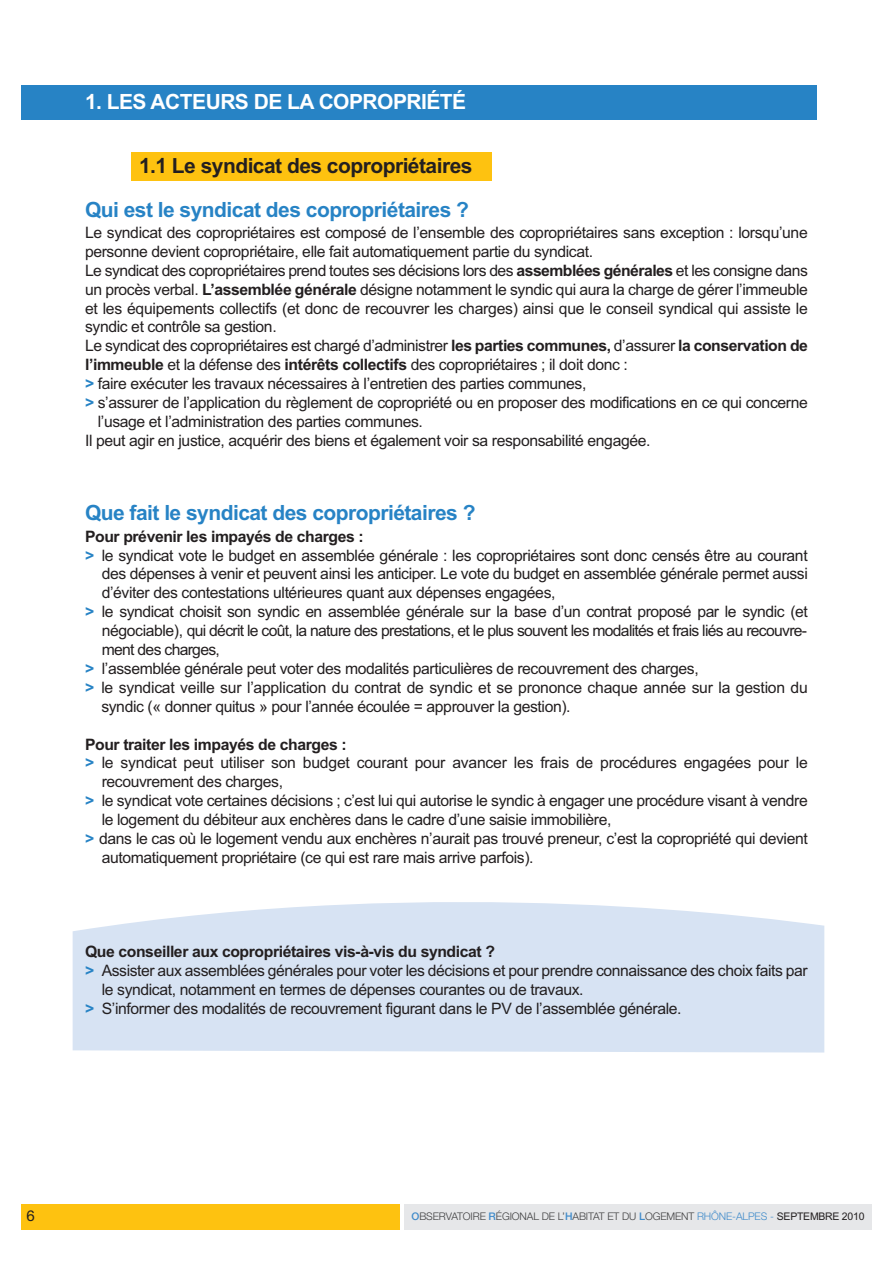
<style>
.page{position:relative;width:893px;height:1263px;background:#fff}
.page>*{position:absolute;margin:0;border:0;box-sizing:border-box;transform-origin:0 0}
.t1{font:700 21px "Arial";letter-spacing:-.025em;color:#2783c5}
.t2{font:700 21px "Arial";letter-spacing:-.025em;color:#231f20}
.t3{font:700 21px "Arial";letter-spacing:-.025em;color:#fff}
.t4{font:15.75px "Arial";letter-spacing:-.025em;color:#231f20}
.t5{font:15.75px "Arial";letter-spacing:-.045em;color:#231f20}
.t6{font:700 15.75px "Arial";letter-spacing:-.025em;color:#231f20}
.t7{font:15px "Helvetica Neue";color:#231f20}
.t8{font:300 10.5px "Helvetica Neue";letter-spacing:-.01em;color:#3e3e3f}
.s1{font-weight:700}
.s2{font-weight:700;color:#2783c5}
.s3{font-weight:500;color:#408bca}
.s4{color:#408bca}
.s5{font-family:"Arial";font-weight:400;color:#231f20}
</style>
<div class="page">
<div style="left:73px;top:902px;width:751px;height:150px;background:#d7e3f3"></div>
<div style="left:132px;top:152px;width:360px;height:29px;background:#fec210"></div>
<div style="left:21px;top:1204px;width:379px;height:25px;background:#fec210"></div>
<div style="left:404px;top:1204px;width:468px;height:25px;background:#e6e7e9"></div>
<div style="left:21px;top:85px;width:795px;height:34px;background:#2783c5"></div>
<h1 class="t3" style="left:85px;top:94px;width:383px">1. LES ACTEURS DE LA COPROPRIÉTÉ</h1>
<h1 class="t2" style="left:139px;top:158px;width:335px">1.1 Le syndicat des copropriétaires</h1>
<h1 class="t1" style="left:85px;top:201px;width:385px">Qui est le syndicat des copropriétaires ?</h1>
<p class="t4" style="left:85px;top:227px;width:724px">Le syndicat des copropriétaires est composé de l’ensemble des copropriétaires sans exception : lorsqu’une</p>
<p class="t4" style="left:85px;top:245px;width:510px">personne devient copropriétaire, elle fait automatiquement partie du syndicat.</p>
<p class="t4" style="left:85px;top:264px;width:724px">Le syndicat des copropriétaires prend toutes ses décisions lors des <span class="s1">assemblées générales</span> et les consigne dans</p>
<p class="t4" style="left:85px;top:283px;width:724px">un procès verbal. <span class="s1">L’assemblée générale</span> désigne notamment le syndic qui aura la charge de gérer l’immeuble</p>
<p class="t4" style="left:85px;top:302px;width:724px">et les équipements collectifs (et donc de recouvrer les charges) ainsi que le conseil syndical qui assiste le</p>
<p class="t4" style="left:85px;top:321px;width:193px">syndic et contrôle sa gestion.</p>
<p class="t4" style="left:85px;top:340px;width:724px">Le syndicat des copropriétaires est chargé d’administrer <span class="s1">les parties communes,</span> d’assurer <span class="s1">la conservation de</span></p>
<p class="t4" style="left:85px;top:359px;width:544px"><span class="s1">l’immeuble</span> et la défense des <span class="s1">intérêts collectifs</span> des copropriétaires ; il doit donc :</p>
<p class="t4" style="left:85px;top:378px;width:503px"><span class="s2">&gt;</span> faire exécuter les travaux nécessaires à l’entretien des parties communes,</p>
<p class="t4" style="left:85px;top:397px;width:724px"><span class="s2">&gt;</span> s’assurer de l’application du règlement de copropriété ou en proposer des modifications en ce qui concerne</p>
<p class="t4" style="left:98px;top:416px;width:327px">l’usage et l’administration des parties communes.</p>
<p class="t4" style="left:85px;top:434px;width:567px">Il peut agir en justice, acquérir des biens et également voir sa responsabilité engagée.</p>
<h1 class="t1" style="left:85px;top:505px;width:392px">Que fait le syndicat des copropriétaires ?</h1>
<p class="t6" style="left:85px;top:530px;width:280px">Pour prévenir les impayés de charges :</p>
<p class="t4" style="left:85px;top:549px;width:724px"><span class="s2">&gt;</span> le syndicat vote le budget en assemblée générale : les copropriétaires sont donc censés être au courant</p>
<p class="t4" style="left:102px;top:568px;width:708px">des dépenses à venir et peuvent ainsi les anticiper. Le vote du budget en assemblée générale permet aussi</p>
<p class="t4" style="left:102px;top:587px;width:455px">d’éviter des contestations ultérieures quant aux dépenses engagées,</p>
<p class="t4" style="left:85px;top:606px;width:724px"><span class="s2">&gt;</span> le syndicat choisit son syndic en assemblée générale sur la base d’un contrat proposé par le syndic (et</p>
<p class="t5" style="left:102px;top:625px;width:707px">négociable), qui décrit le coût, la nature des prestations, et le plus souvent les modalités et frais liés au recouvre-</p>
<p class="t5" style="left:102px;top:644px;width:120px">ment des charges,</p>
<p class="t4" style="left:85px;top:663px;width:615px"><span class="s2">&gt;</span> l’assemblée générale peut voter des modalités particulières de recouvrement des charges,</p>
<p class="t4" style="left:85px;top:681px;width:724px"><span class="s2">&gt;</span> le syndicat veille sur l’application du contrat de syndic et se prononce chaque année sur la gestion du</p>
<p class="t4" style="left:101px;top:700px;width:471px">syndic (« donner quitus » pour l’année écoulée = approuver la gestion).</p>
<p class="t6" style="left:85px;top:738px;width:263px">Pour traiter les impayés de charges :</p>
<p class="t4" style="left:85px;top:757px;width:724px"><span class="s2">&gt;</span> le syndicat peut utiliser son budget courant pour avancer les frais de procédures engagées pour le</p>
<p class="t4" style="left:102px;top:776px;width:183px">recouvrement des charges,</p>
<p class="t4" style="left:85px;top:795px;width:724px"><span class="s2">&gt;</span> le syndicat vote certaines décisions ; c’est lui qui autorise le syndic à engager une procédure visant à vendre</p>
<p class="t4" style="left:102px;top:814px;width:511px">le logement du débiteur aux enchères dans le cadre d’une saisie immobilière,</p>
<p class="t4" style="left:85px;top:833px;width:724px"><span class="s2">&gt;</span> dans le cas où le logement vendu aux enchères n’aurait pas trouvé preneur, c’est la copropriété qui devient</p>
<p class="t4" style="left:102px;top:852px;width:433px">automatiquement propriétaire (ce qui est rare mais arrive parfois).</p>
<p class="t6" style="left:85px;top:946px;width:411px">Que conseiller aux copropriétaires vis-à-vis du syndicat ?</p>
<p class="t4" style="left:85px;top:965px;width:724px"><span class="s2">&gt;</span> Assister aux assemblées générales pour voter les décisions et pour prendre connaissance des choix faits par</p>
<p class="t4" style="left:102px;top:984px;width:483px">le syndicat, notamment en termes de dépenses courantes ou de travaux.</p>
<p class="t4" style="left:85px;top:1003px;width:598px"><span class="s2">&gt;</span> S’informer des modalités de recouvrement figurant dans le PV de l’assemblée générale.</p>
<p class="t7" style="left:27px;top:1210px;width:10px">6</p>
<p class="t8" style="left:411px;top:1212px;width:455px"><span class="s3">O</span>BSERVATOIRE <span class="s3">R</span>ÉGIONAL DE L’<span class="s3">H</span>ABITAT ET DU <span class="s3">L</span>OGEMENT <span class="s4">RHÔNE-ALPES -</span> <span class="s5">SEPTEMBRE 2010</span></p>
</div>
